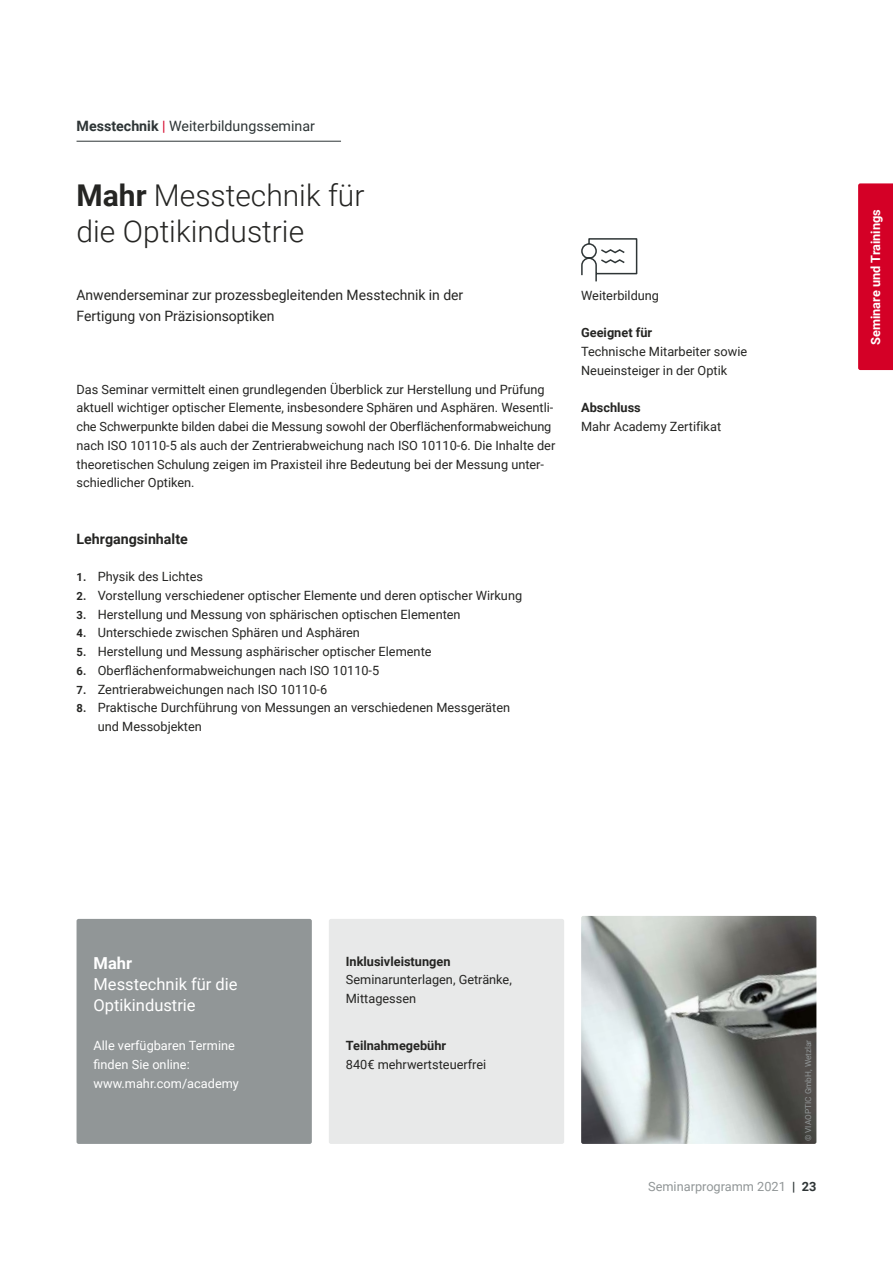
<style>
.page{position:relative;width:893px;height:1263px;background:#fff}
.page>*{position:absolute;margin:0;border:0;box-sizing:border-box;transform-origin:0 0}
.t1{font:300 30px/36px "Roboto";color:#252523}
.Contentfinder_H1_bol{font:16.5px/21px "Roboto";color:#fff}
.Einleitung_black_9_5{font:14.25px/21px "Roboto";color:#252523}
.Dachzeile_9_5pt{font:14.25px "Roboto";color:#2e3536}
.Einleitung_Black_Bol{font:700 14.25px "Roboto";color:#252523}
.Fließtext{font:12.75px/18.8px "Roboto";color:#252523}
.Contentfinder_Fließt{font:12.75px/18.8px "Roboto";color:#252523}
.Contentfinder_Fließt-2{font:12.75px/18.8px "Roboto";color:#fff}
.Contentfinder_Fließt-3{font:700 12.75px "Roboto";color:#252523}
.t2{font:12.75px "Roboto";color:#919697}
.t3{font:700 12.75px "Roboto";color:#fff}
.Fließtext_Bold{font:700 12.75px "Roboto";color:#252523}
.Aufzählung{font:8.25px "Roboto";color:#919697}
.s1{font-weight:700}
.s2{color:#d40026}
.s3{font-weight:700;font-size:11.25px}
.s4{font-weight:700;color:#2e3536}
</style>
<div class="page">
<div style="left:858px;top:183px;width:35px;height:187px;background:#d40026"></div>
<div style="left:77px;top:919px;width:235px;height:225px;background:#919697;border-radius:2px"></div>
<div style="left:329px;top:919px;width:235px;height:225px;background:#e8e9e9;border-radius:2px"></div>
<hr style="left:77px;top:141px;width:264px;height:1px;background:#2e3536">
<img style="left:581px;top:916px;width:235px;height:228px">
<svg style="left:581px;top:238px;width:57px;height:44px"></svg>
<p class="Dachzeile_9_5pt" style="left:77px;top:116px;width:240px"><span class="s1">Messtechnik</span> <span class="s2">|</span> Weiterbildungsseminar</p>
<h2 class="t1" style="left:77px;top:176px;width:289px"><span class="s1">Mahr</span> Messtechnik für die Optikindustrie</h2>
<p class="Einleitung_black_9_5" style="left:77px;top:284px;width:388px">Anwenderseminar zur prozessbegleitenden Messtechnik in der<br>Fertigung von Präzisionsoptiken</p>
<p class="Fließtext" style="left:77px;top:379px;width:480px">Das Seminar vermittelt einen grundlegenden Überblick zur Herstellung und Prüfung aktuell wichtiger optischer Elemente, insbesondere Sphären und Asphären. Wesentli&shy;che Schwerpunkte bilden dabei die Messung sowohl der Oberflächenformabweichung nach ISO 10110-5 als auch der Zentrierabweichung nach ISO 10110-6. Die Inhalte der theoretischen Schulung zeigen im Praxisteil ihre Bedeutung bei der Messung unter&shy;schiedlicher Optiken.</p>
<p class="Einleitung_Black_Bol" style="left:77px;top:528px;width:113px">Lehrgangsinhalte</p>
<p class="Fließtext" style="left:77px;top:567px;width:128px"><span class="s3">1.</span> Physik des Lichtes</p>
<p class="Fließtext" style="left:77px;top:585px;width:447px"><span class="s3">2.</span> Vorstellung verschiedener optischer Elemente und deren optischer Wirkung</p>
<p class="Fließtext" style="left:77px;top:604px;width:386px"><span class="s3">3.</span> Herstellung und Messung von sphärischen optischen Elementen</p>
<p class="Fließtext" style="left:77px;top:623px;width:285px"><span class="s3">4.</span> Unterschiede zwischen Sphären und Asphären</p>
<p class="Fließtext" style="left:77px;top:642px;width:357px"><span class="s3">5.</span> Herstellung und Messung asphärischer optischer Elemente</p>
<p class="Fließtext" style="left:77px;top:660px;width:304px"><span class="s3">6.</span> Oberflächenformabweichungen nach ISO 10110-5</p>
<p class="Fließtext" style="left:77px;top:679px;width:252px"><span class="s3">7.</span> Zentrierabweichungen nach ISO 10110-6</p>
<p class="Fließtext" style="left:98px;top:698px;width:414px;text-indent:-21px"><span class="s3">8.</span> Praktische Durchführung von Messungen an verschiedenen Messgeräten und Messobjekten</p>
<p class="Fließtext" style="left:581px;top:285px;width:79px">Weiterbildung</p>
<p class="Fließtext_Bold" style="left:581px;top:324px;width:73px">Geeignet für</p>
<p class="Fließtext" style="left:581px;top:342px;width:168px">Technische Mitarbeiter sowie<br>Neueinsteiger in der Optik</p>
<p class="Fließtext_Bold" style="left:581px;top:399px;width:61px">Abschluss</p>
<p class="Fließtext" style="left:581px;top:417px;width:142px">Mahr Academy Zertifikat</p>
<p class="t3" style="left:867px;top:345px;width:137px;rotate:-90deg">Seminare und Trainings</p>
<p class="Contentfinder_H1_bol" style="left:94px;top:951px;width:146px"><span class="s1">Mahr<br></span>Messtechnik für die<br>Optikindustrie</p>
<p class="Contentfinder_Fließt-2" style="left:94px;top:1036px;width:147px">Alle verfügbaren Termine finden Sie online: www.mahr.com/academy</p>
<p class="Contentfinder_Fließt-3" style="left:346px;top:952px;width:106px">Inklusivleistungen</p>
<p class="Contentfinder_Fließt" style="left:346px;top:970px;width:168px">Seminarunterlagen, Getränke,<br>Mittagessen</p>
<p class="Contentfinder_Fließt-3" style="left:346px;top:1036px;width:102px">Teilnahmegebühr</p>
<p class="Contentfinder_Fließt" style="left:346px;top:1054px;width:142px">840€ mehrwertsteuerfrei</p>
<p class="Aufzählung" style="left:802px;top:1141px;width:103px;rotate:-90deg">© VIAOPTIC GmbH, Wetzlar</p>
<p class="t2" style="left:648px;top:1177px;width:170px">Seminarprogramm 2021 <span class="s4">| 23</span></p>
</div>
